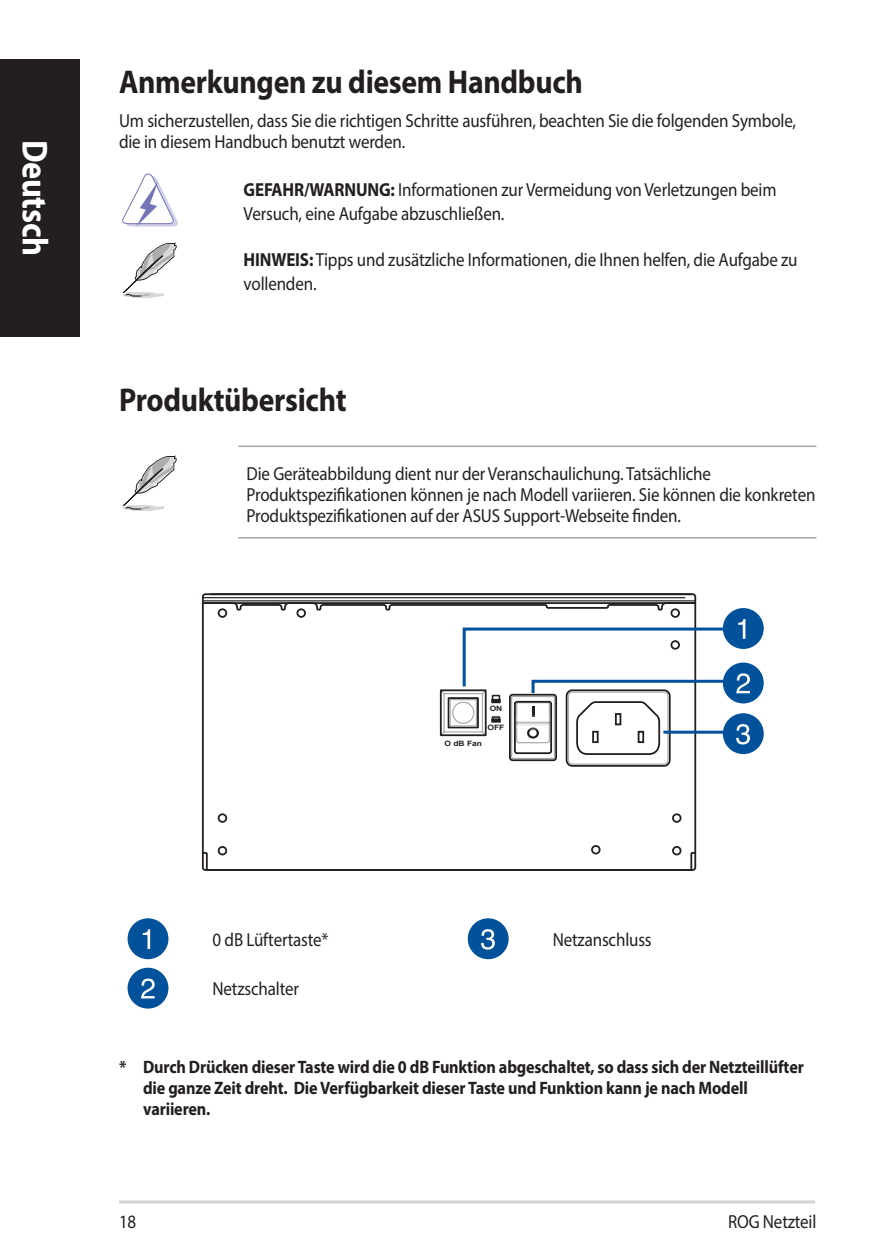
<style>
.page{position:relative;width:893px;height:1259px;background:#fff}
.page>*{position:absolute;margin:0;border:0;box-sizing:border-box;transform-origin:0 0}
.t1{font:700 36px "Myriad Pro";letter-spacing:-.01em;color:#fff;scale:.9 1}
.t2{font:700 33px "Myriad Pro";letter-spacing:-.01em;color:#231f20;scale:.9 1}
.t3{font:18.9px/21px "Myriad Pro";letter-spacing:-.01em;color:#231f20;scale:.9 1}
.t4{font:700 18px/21px "Myriad Pro";letter-spacing:-.01em;color:#231f20;scale:.9 1}
.t5{font:700 7.5px "Arial";color:#231f20;scale:1.15 1}
.s1{font-weight:700}
</style>
<div class="page">
<hr style="left:119px;top:1200px;width:696px;height:3px;background:#d1d2d4">
<div style="left:0;top:59px;width:79px;height:278px;background:#231f20"></div>
<svg style="left:122px;top:173px;width:56px;height:54px"></svg>
<svg style="left:122px;top:242px;width:55px;height:56px"></svg>
<div style="left:723px;top:662px;width:41px;height:41px;background:#01529a;border-radius:50%"></div>
<div style="left:723px;top:713px;width:41px;height:41px;background:#01529a;border-radius:50%"></div>
<div style="left:509px;top:694px;width:48px;height:67px;border:2px solid #231f20;border-radius:3px"></div>
<div style="left:511px;top:696px;width:44px;height:63px;border:1px solid #a8a9ad"></div>
<hr style="left:203px;top:597px;width:482px;height:1px;background:#231f20">
<svg style="left:201px;top:851px;width:496px;height:20px"></svg>
<div style="left:566px;top:689px;width:105px;height:77px;border:2px solid #231f20;border-radius:6px"></div>
<div style="left:568px;top:691px;width:101px;height:73px;border:1px solid #a8a9ad;border-radius:4px"></div>
<div style="left:443px;top:693px;width:40px;height:39px;border:1px solid #a8a9ad"></div>
<svg style="left:439px;top:690px;width:7px;height:5px"></svg>
<svg style="left:439px;top:730px;width:7px;height:7px"></svg>
<div style="left:440px;top:689px;width:47px;height:47px;border:2px solid #231f20"></div>
<div style="left:448px;top:697px;width:31px;height:31px;border:2px solid #231f20"></div>
<div style="left:449px;top:699px;width:28px;height:27px;border:1px solid #a8a9ad"></div>
<div style="left:452px;top:701px;width:22px;height:23px;border:1px solid #a8a9ad;border-radius:50%"></div>
<div style="left:218px;top:846px;width:9px;height:9px;border:2px solid #231f20;border-radius:50%"></div>
<div style="left:218px;top:813px;width:9px;height:10px;border:2px solid #231f20;border-radius:50%"></div>
<div style="left:218px;top:608px;width:9px;height:10px;border:2px solid #231f20;border-radius:50%"></div>
<div style="left:296px;top:608px;width:10px;height:10px;border:2px solid #231f20;border-radius:50%"></div>
<div style="left:670px;top:608px;width:10px;height:10px;border:2px solid #231f20;border-radius:50%"></div>
<div style="left:672px;top:846px;width:9px;height:9px;border:2px solid #231f20;border-radius:50%"></div>
<div style="left:591px;top:845px;width:9px;height:9px;border:2px solid #231f20;border-radius:50%"></div>
<div style="left:672px;top:813px;width:9px;height:10px;border:2px solid #231f20;border-radius:50%"></div>
<svg style="left:201px;top:601px;width:496px;height:10px"></svg>
<hr style="left:203px;top:600px;width:492px;height:1px;background:#231f20">
<div style="left:723px;top:608px;width:41px;height:41px;background:#01529a;border-radius:50%"></div>
<svg style="left:461px;top:619px;width:289px;height:137px"></svg>
<div style="left:128px;top:918px;width:40px;height:41px;background:#01529a;border-radius:50%"></div>
<svg style="left:143px;top:929px;width:7px;height:20px"></svg>
<div style="left:468px;top:918px;width:41px;height:41px;background:#01529a;border-radius:50%"></div>
<svg style="left:481px;top:929px;width:14px;height:20px"></svg>
<div style="left:128px;top:967px;width:40px;height:41px;background:#01529a;border-radius:50%"></div>
<svg style="left:141px;top:978px;width:14px;height:20px"></svg>
<hr style="left:238px;top:445px;width:578px;height:2px;background:#a8a9ad">
<hr style="left:238px;top:537px;width:578px;height:1px;background:#a8a9ad">
<svg style="left:122px;top:455px;width:55px;height:56px"></svg>
<h1 class="t1" style="left:58px;top:140px;width:131px;rotate:90deg">Deutsch</h1>
<h2 class="t2" style="left:119px;top:60px;width:517px">Anmerkungen zu diesem Handbuch</h2>
<p class="t3" style="left:119px;top:109px;width:754px">Um sicherzustellen, dass Sie die richtigen Schritte ausführen, beachten Sie die folgenden Symbole, die in diesem Handbuch benutzt werden.</p>
<p class="t3" style="left:244px;top:177px;width:594px;line-height:24px"><span class="s1">GEFAHR/WARNUNG:</span> Informationen zur Vermeidung von Verletzungen beim<br>Versuch, eine Aufgabe abzuschließen.</p>
<p class="t3" style="left:244px;top:247px;width:617px;line-height:24px"><span class="s1">HINWEIS:</span> Tipps und zusätzliche Informationen, die Ihnen helfen, die Aufgabe zu vollenden.</p>
<h2 class="t2" style="left:119px;top:378px;width:254px">Produktübersicht</h2>
<p class="t3" style="left:247px;top:462px;width:633px">Die Geräteabbildung dient nur der Veranschaulichung. Tatsächliche<br>Produktspezifikationen können je nach Modell variieren. Sie können die konkreten<br>Produktspezifikationen auf der ASUS Support-Webseite finden.</p>
<p class="t5" style="left:490px;top:702px;width:13px">ON</p>
<p class="t5" style="left:488px;top:722px;width:16px">OFF</p>
<p class="t5" style="left:444px;top:737px;width:34px">O dB Fan</p>
<p class="t3" style="left:213px;top:928px;width:130px">0 dB Lüftertaste*</p>
<p class="t3" style="left:553px;top:928px;width:111px">Netzanschluss</p>
<p class="t3" style="left:213px;top:978px;width:97px">Netzschalter</p>
<p class="t4" style="left:143px;top:1056px;width:736px;text-indent:-24px">* Durch Drücken dieser Taste wird die 0 dB Funktion abgeschaltet, so dass sich der Netzteillüfter die ganze Zeit dreht. Die Verfügbarkeit dieser Taste und Funktion kann je nach Modell variieren.</p>
<p class="t3" style="left:119px;top:1210px;width:21px">18</p>
<p class="t3" style="left:728px;top:1210px;width:100px">ROG Netzteil</p>
</div>
